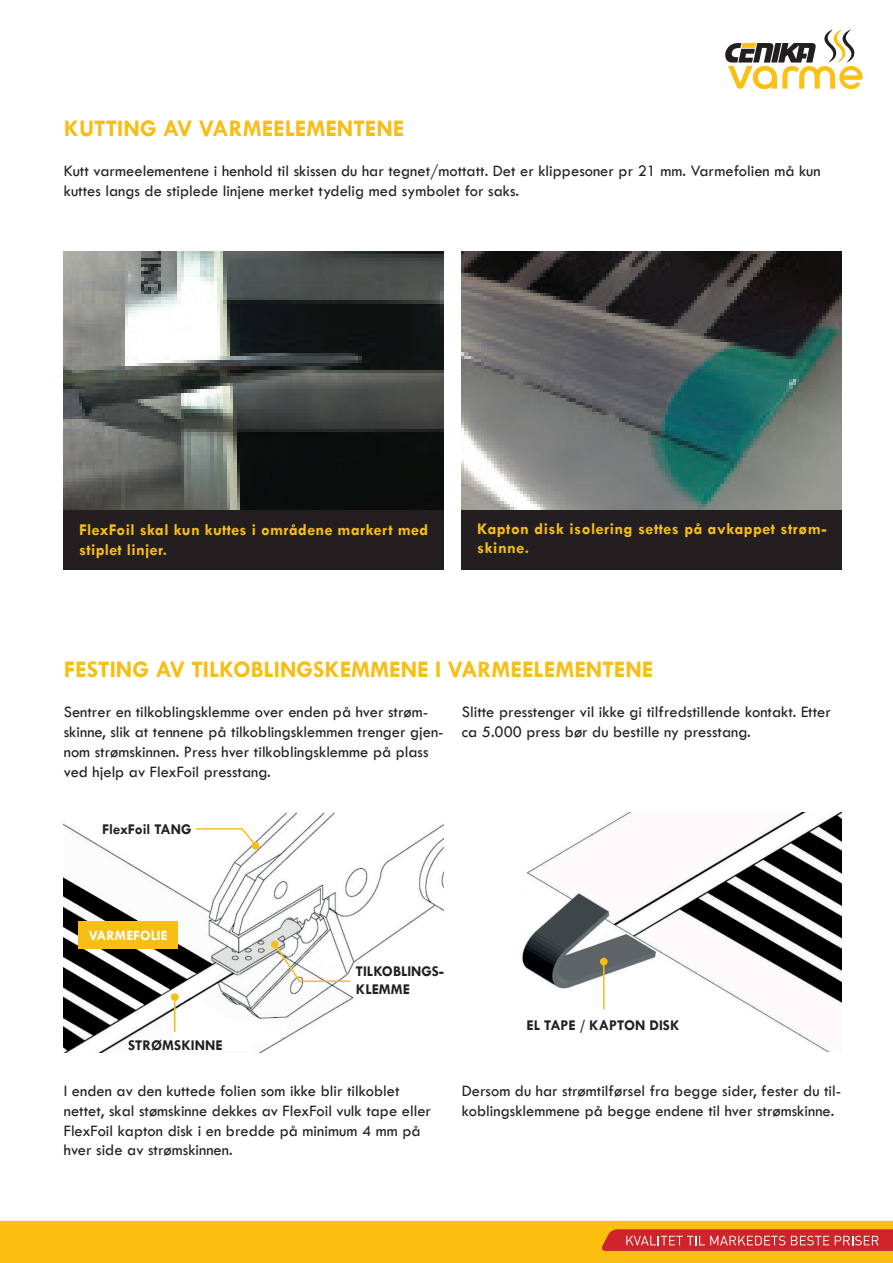
<style>
.page{position:relative;width:893px;height:1263px;background:#fff}
.page>*{position:absolute;margin:0;border:0;box-sizing:border-box;transform-origin:0 0}
.t1{font:700 24px "Tw Cen";color:#f7be16}
.t2{font:16.5px/19.8px "Tw Cen";color:#231f20}
.t3{font:700 16.5px/19.8px "Tw Cen";letter-spacing:.02em;color:#f7be16}
.t4{font:700 15px/18px "Tw Cen";color:#231f20}
.t5{font:700 14.4px "Tw Cen";color:#fff}
</style>
<div class="page">
<svg style="left:725px;top:30px;width:138px;height:59px"></svg>
<svg style="left:0;top:1221px;width:893px;height:42px;background:#f6a918"></svg>
<img style="left:63px;top:251px;width:381px;height:259px">
<img style="left:462px;top:251px;width:380px;height:259px">
<div style="left:63px;top:510px;width:381px;height:60px;background:#231f20"></div>
<div style="left:462px;top:510px;width:380px;height:60px;background:#231f20"></div>
<img style="left:63px;top:812px;width:381px;height:240px">
<img style="left:522px;top:812px;width:320px;height:240px">
<svg style="left:252px;top:842px;width:7px;height:8px"></svg>
<svg style="left:194px;top:827px;width:64px;height:21px"></svg>
<svg style="left:271px;top:940px;width:8px;height:8px"></svg>
<svg style="left:273px;top:943px;width:78px;height:40px"></svg>
<div style="left:171px;top:993px;width:8px;height:8px;background:#f7be16;border-radius:50%"></div>
<hr style="left:174px;top:997px;width:1px;height:35px;background:#f7be16">
<div style="left:78px;top:921px;width:100px;height:27px;background:#f7be16"></div>
<div style="left:600px;top:958px;width:8px;height:7px;background:#f7be16;border-radius:50%"></div>
<hr style="left:603px;top:961px;width:1px;height:48px;background:#f7be16">
<h1 class="t1" style="left:64px;top:114px;width:342px">KUTTING AV VARMEELEMENTENE</h1>
<p class="t2" style="left:64px;top:161px;width:758px">Kutt varmeelementene i henhold til skissen du har tegnet/mottatt. Det er klippesoner pr 21 mm. Varmefolien må kun kuttes langs de stiplede linjene merket tydelig med symbolet for saks.</p>
<p class="t3" style="left:79px;top:520px;width:351px">FlexFoil skal kun kuttes i områdene markert med stiplet linjer.</p>
<p class="t3" style="left:477px;top:518px;width:351px">Kapton disk isolering settes på avkappet strøm&shy;skinne.</p>
<h1 class="t1" style="left:64px;top:655px;width:591px">FESTING AV TILKOBLINGSKEMMENE I VARMEELEMENTENE</h1>
<p class="t2" style="left:64px;top:702px;width:381px">Sentrer en tilkoblingsklemme over enden på hver strøm&shy;skinne, slik at tennene på tilkoblingsklemmen trenger gjen&shy;nom strømskinnen. Press hver tilkoblingsklemme på plass ved hjelp av FlexFoil presstang.</p>
<p class="t2" style="left:462px;top:702px;width:371px">Slitte presstenger vil ikke gi tilfredstillende kontakt. Etter ca 5.000 press bør du bestille ny presstang.</p>
<p class="t4" style="left:102px;top:820px;width:91px">FlexFoil TANG</p>
<p class="t5" style="left:89px;top:926px;width:80px">VARMEFOLIE</p>
<p class="t4" style="left:128px;top:1036px;width:96px">STRØMSKINNE</p>
<p class="t4" style="left:356px;top:962px;width:89px">TILKOBLINGS-<br>KLEMME</p>
<p class="t4" style="left:527px;top:1016px;width:154px">EL TAPE / KAPTON DISK</p>
<p class="t2" style="left:64px;top:1081px;width:369px">I enden av den kuttede folien som ikke blir tilkoblet nettet, skal stømskinne dekkes av FlexFoil vulk tape eller FlexFoil kapton disk i en bredde på minimum 4 mm på hver side av strømskinnen.</p>
<p class="t2" style="left:462px;top:1081px;width:381px">Dersom du har strømtilførsel fra begge sider, fester du til&shy;koblingsklemmene på begge endene til hver strømskinne.</p>
</div>
